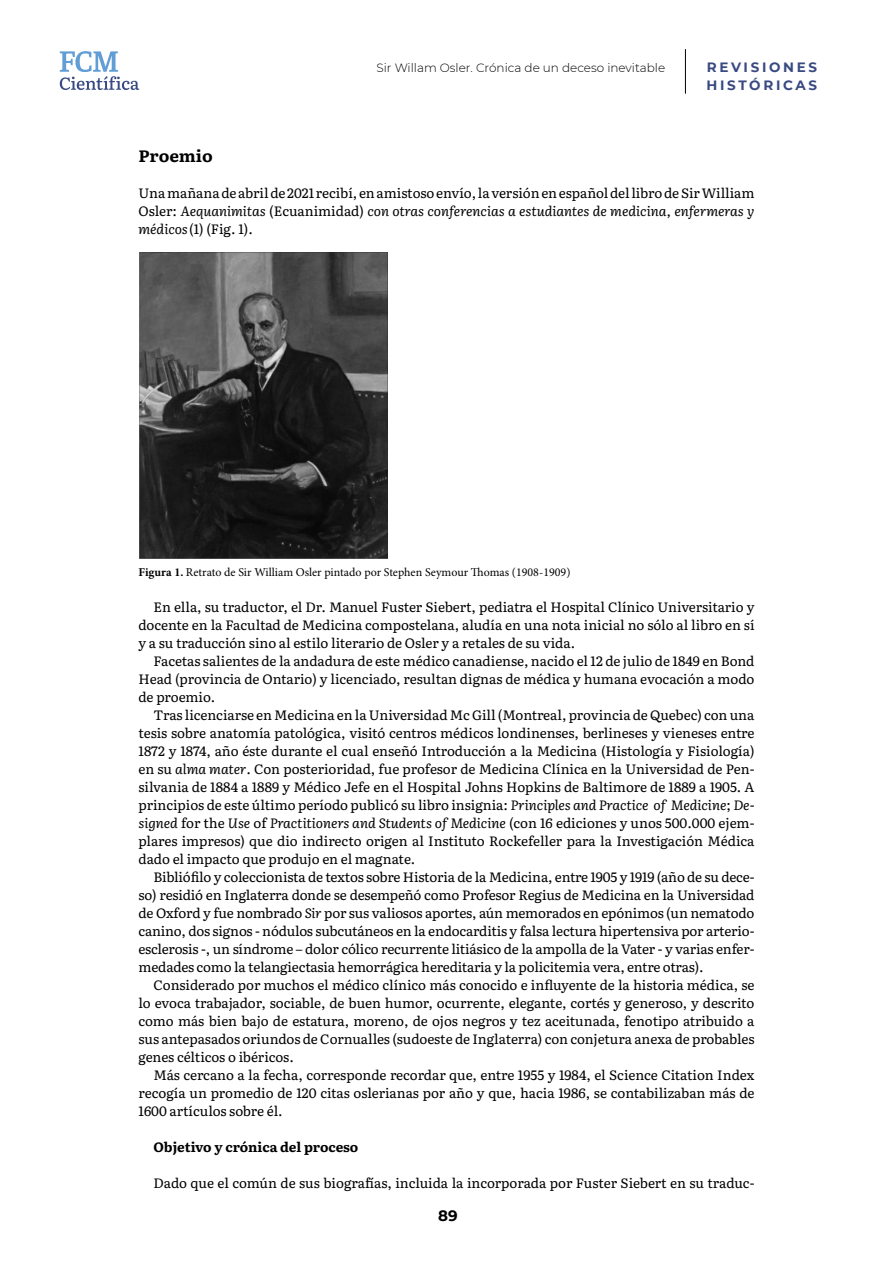
<style>
.page{position:relative;width:893px;height:1263px;background:#fff}
.page>*{position:absolute;margin:0;border:0;box-sizing:border-box;transform-origin:0 0}
.t1{font:700 16.5px "Literata 10 pt";letter-spacing:-.005em;color:#000}
.t2{font:700 15px "Montserrat";color:#000}
.t3{font:13.5px/18px "Literata";letter-spacing:-.005em;color:#000;text-align:justify}
.t4{font:700 13.5px "Literata";letter-spacing:-.005em;color:#000}
.t5{font:700 13.5px/18px "Montserrat";letter-spacing:.2em;color:#394982}
.t6{font:12px "Minion Pro";color:#000}
.t7{font:300 12px "Montserrat";color:#000}
.s1{font-style:italic}
.s2{font-weight:700}
</style>
<div class="page">
<svg style="left:60px;top:51px;width:79px;height:39px"></svg>
<hr style="left:685px;top:49px;width:1px;height:45px;background:#000">
<img style="left:139px;top:252px;width:248px;height:306px">
<p class="t7" style="left:376px;top:60px;width:290px">Sir Willam Osler. Crónica de un deceso inevitable</p>
<p class="t5" style="left:706px;top:58px;width:112px">REVISIONES<br>HISTÓRICAS</p>
<p class="t1" style="left:138px;top:143px;width:76px">Proemio</p>
<p class="t3" style="left:138px;top:183px;width:617px">Una mañana de abril de 2021 recibí, en amistoso envío, la versión en español del libro de Sir William Osler: <span class="s1">Aequanimitas</span> (Ecuanimidad) <span class="s1">con otras conferencias a estudiantes de medicina, enfermeras y médicos</span> (1) (Fig. 1).</p>
<p class="t6" style="left:138px;top:565px;width:434px"><span class="s2">Figura 1.</span> Retrato de Sir William Osler pintado por Stephen Seymour Thomas (1908-1909)</p>
<p class="t3" style="left:138px;top:597px;width:618px;text-indent:15px">En ella, su traductor, el Dr. Manuel Fuster Siebert, pediatra el Hospital Clínico Universitario y docente en la Facultad de Medicina compostelana, aludía en una nota inicial no sólo al libro en sí y a su traducción sino al estilo literario de Osler y a retales de su vida.</p>
<p class="t3" style="left:138px;top:651px;width:618px;text-indent:15px">Facetas salientes de la andadura de este médico canadiense, nacido el 12 de julio de 1849 en Bond Head (provincia de Ontario) y licenciado, resultan dignas de médica y humana evocación a modo de proemio.</p>
<p class="t3" style="left:138px;top:705px;width:617px;text-indent:15px">Tras licenciarse en Medicina en la Universidad Mc Gill (Montreal, provincia de Quebec) con una tesis sobre anatomía patológica, visitó centros médicos londinenses, berlineses y vieneses entre 1872 y 1874, año éste durante el cual enseñó Introducción a la Medicina (Histología y Fisiología) en su <span class="s1">alma mater</span>. Con posterioridad, fue profesor de Medicina Clínica en la Universidad de Pen&shy;silvania de 1884 a 1889 y Médico Jefe en el Hospital Johns Hopkins de Baltimore de 1889 a 1905. A principios de este último período publicó su libro insignia: <span class="s1">Principles and Practice of Medicine</span>; <span class="s1">De&shy;signed</span> for the <span class="s1">Use</span> of <span class="s1">Practitioners and Students of Medicine</span> (con 16 ediciones y unos 500.000 ejem&shy;plares impresos) que dio indirecto origen al Instituto Rockefeller para la Investigación Médica dado el impacto que produjo en el magnate.</p>
<p class="t3" style="left:138px;top:867px;width:618px;text-indent:15px">Bibliófilo y coleccionista de textos sobre Historia de la Medicina, entre 1905 y 1919 (año de su dece&shy;so) residió en Inglaterra donde se desempeñó como Profesor Regius de Medicina en la Universidad de Oxford y fue nombrado <span class="s1">Sir</span> por sus valiosos aportes, aún memorados en epónimos (un nematodo canino, dos signos - nódulos subcutáneos en la endocarditis y falsa lectura hipertensiva por arterio&shy;esclerosis -, un síndrome – dolor cólico recurrente litiásico de la ampolla de la Vater - y varias enfer&shy;medades como la telangiectasia hemorrágica hereditaria y la policitemia vera, entre otras).</p>
<p class="t3" style="left:138px;top:975px;width:617px;text-indent:15px">Considerado por muchos el médico clínico más conocido e influyente de la historia médica, se lo evoca trabajador, sociable, de buen humor, ocurrente, elegante, cortés y generoso, y descrito como más bien bajo de estatura, moreno, de ojos negros y tez aceitunada, fenotipo atribuido a sus antepasados oriundos de Cornualles (sudoeste de Inglaterra) con conjetura anexa de probables genes célticos o ibéricos.</p>
<p class="t3" style="left:138px;top:1065px;width:618px;text-indent:15px">Más cercano a la fecha, corresponde recordar que, entre 1955 y 1984, el Science Citation Index recogía un promedio de 120 citas oslerianas por año y que, hacia 1986, se contabilizaban más de 1600 artículos sobre él.</p>
<p class="t4" style="left:153px;top:1137px;width:206px">Objetivo y crónica del proceso</p>
<p class="t3" style="left:153px;top:1173px;width:602px">Dado que el común de sus biografías, incluida la incorporada por Fuster Siebert en su traduc-</p>
<p class="t2" style="left:438px;top:1204px;width:21px">89</p>
</div>
